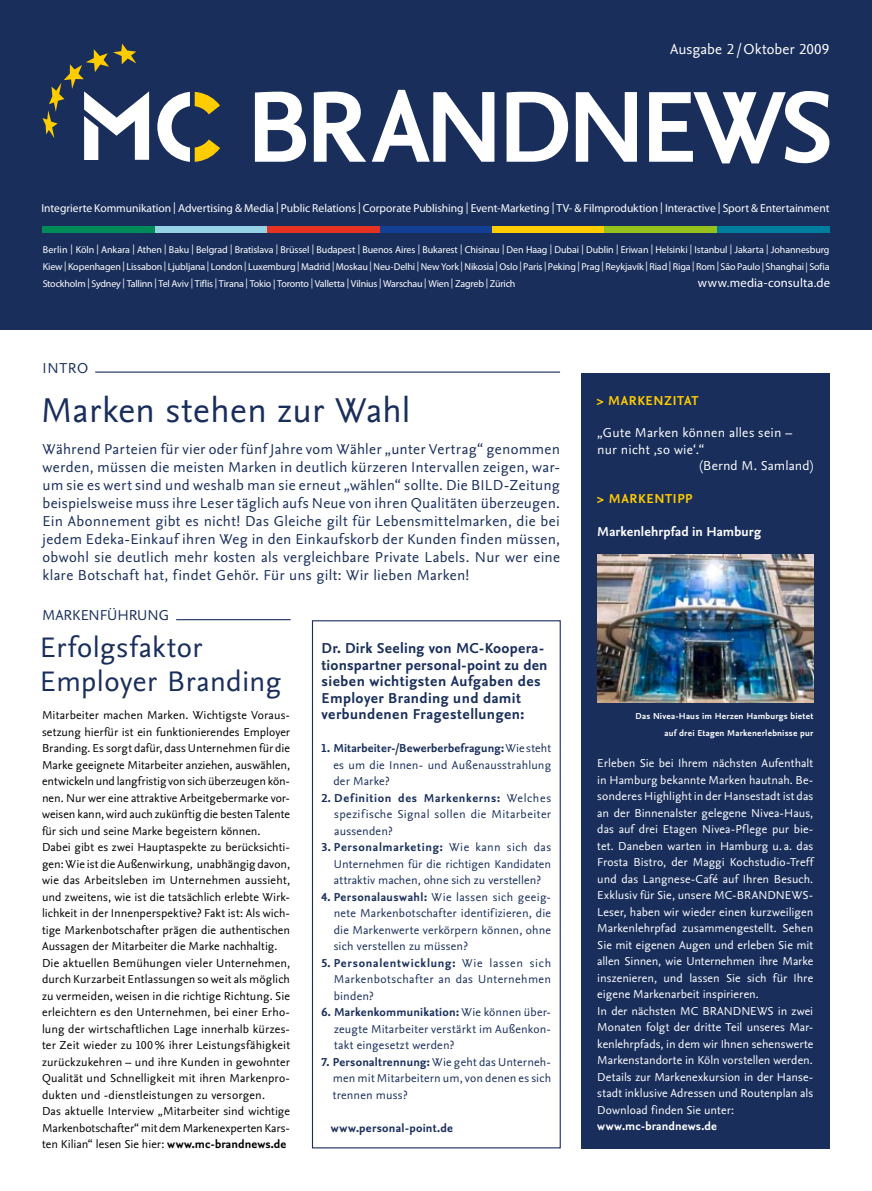
<style>
.page{position:relative;width:872px;height:1191px;background:#fff}
.page>*{position:absolute;margin:0;border:0;box-sizing:border-box;transform-origin:0 0}
.t1{font:700 105.6px "Nexus Sans Pro";letter-spacing:-.05em;color:#fff}
.t2{font:36px "Nexus Sans Pro";letter-spacing:.005em;color:#192e5b}
.t3{font:29.55px/34px "Nexus Sans Pro";letter-spacing:.01em;color:#192e5b}
.t4{font:15px/18px "Nexus Sans Pro";letter-spacing:.02em;color:#192e5b;text-align:justify}
.t5{font:700 15px/16.5px "Nexus Sans Pro";letter-spacing:.025em;color:#192e5b}
.t6{font:15px "Nexus Sans Pro";letter-spacing:.005em;color:#fff}
.t7{font:15px "Nexus Sans Pro";color:#192e5b}
.t8{font:13.5px "Nexus Sans Pro";letter-spacing:.015em;color:#fff}
.t9{font:700 13.5px "Nexus Sans Pro";letter-spacing:.05em;color:#fc0}
.t10{font:700 13.5px "Nexus Sans Pro";letter-spacing:.01em;color:#fff}
.t11{font:12.6px "Myriad Pro";letter-spacing:.01em;color:#fff}
.t12{font:12px/16.5px "Nexus Sans Pro";letter-spacing:.005em;color:#000}
.t13{font:12px/16.5px "Nexus Sans Pro";letter-spacing:.005em;color:#fff}
.t14{font:12px/16.5px "Nexus Sans Pro";letter-spacing:.015em;color:#192e5b;text-align:justify}
.t15{font:700 12px "Nexus Sans Pro";color:#192e5b}
.t16{font:700 12px "Nexus Sans Pro";color:#fff}
.t17{font:11.55px "Myriad Pro";letter-spacing:-.005em;color:#fff}
.t18{font:10.05px/16.8px "Myriad Pro";letter-spacing:-.02em;color:#fff;text-align:justify}
.t19{font:700 9px/16.5px "Nexus Sans Pro";letter-spacing:.02em;color:#fff;text-align:right}
.s1{font-weight:700}
</style>
<div class="page">
<div style="left:0;top:0;width:872px;height:329px;background:#192e5b"></div>
<svg style="left:157px;top:92px;width:63px;height:70px"></svg>
<svg style="left:43px;top:44px;width:106px;height:116px"></svg>
<div style="left:581px;top:373px;width:248px;height:775px;background:#192e5b"></div>
<img style="left:597px;top:554px;width:216px;height:149px">
<hr style="left:95px;top:371px;width:465px;height:2px;background:#192e5b">
<hr style="left:176px;top:619px;width:115px;height:1px;background:#192e5b">
<div style="left:312px;top:620px;width:249px;height:528px;border:1px solid #192e5b"></div>
<div style="left:155px;top:226px;width:112px;height:6px;background:#94d3e5"></div>
<div style="left:267px;top:226px;width:113px;height:6px;background:#e63221"></div>
<div style="left:380px;top:226px;width:112px;height:6px;background:#134094"></div>
<div style="left:492px;top:226px;width:112px;height:6px;background:#fc0"></div>
<div style="left:604px;top:226px;width:113px;height:6px;background:#94c11c"></div>
<div style="left:717px;top:226px;width:112px;height:6px;background:#007ea0"></div>
<div style="left:43px;top:226px;width:112px;height:6px;background:#008c59"></div>
<p class="t6" style="left:670px;top:37px;width:161px">Ausgabe 2 / Oktober 2009</p>
<h1 class="t1" style="left:246px;top:44px;width:588px">BrandN ews</h1>
<p class="t17" style="left:42px;top:201px;width:789px">Integrierte Kommunikation | Advertising &amp; Media | Public Relations | Corporate Publishing | Event-Marketing | TV- &amp; Filmproduktion | Interactive | Sport &amp; Entertainment</p>
<p class="t18" style="left:43px;top:241px;width:788px">Berlin | Köln | Ankara | Athen | Baku | Belgrad | Bratislava | Brüssel | Budapest | Buenos Aires | Bukarest | Chisinau | Den Haag | Dubai | Dublin | Eriwan | Helsinki | Istanbul | Jakarta | Johannesburg Kiew | Kopenhagen | Lissabon | Ljubljana | London | Luxemburg | Madrid | Moskau | Neu-Delhi | New York | Nikosia | Oslo | Paris | Peking | Prag | Reykjavík | Riad | Riga | Rom | São Paulo | Shanghai | Sofia Stockholm | Sydney | Tallinn | Tel Aviv | Tiflis | Tirana | Tokio | Toronto | Valletta | Vilnius | Warschau | Wien | Zagreb | Zürich</p>
<p class="t11" style="left:697px;top:274px;width:134px">www.media-consulta.de</p>
<p class="t4" style="left:43px;top:358px;width:44px">Intro</p>
<h2 class="t2" style="left:41px;top:382px;width:371px">Marken stehen zur Wahl</h2>
<p class="t4" style="left:43px;top:439px;width:519px">Während Parteien für vier oder fünf Jahre vom Wähler „unter Vertrag“ genommen werden, müssen die meisten Marken in deutlich kürzeren Intervallen zeigen, war&shy;um sie es wert sind und weshalb man sie erneut „wählen“ sollte. Die BILD-Zeitung beispielsweise muss ihre Leser täglich aufs Neue von ihren Qualitäten überzeugen.<br>Ein Abonnement gibt es nicht! Das Gleiche gilt für Lebensmittelmarken, die bei jedem Edeka-Einkauf ihren Weg in den Einkaufskorb der Kunden finden müssen, obwohl sie deutlich mehr kosten als vergleichbare Private Labels. Nur wer eine klare Botschaft hat, findet Gehör. Für uns gilt: Wir lieben Marken!</p>
<p class="t7" style="left:42px;top:603px;width:129px">MARKENFÜHRUNG</p>
<h3 class="t3" style="left:40px;top:629px;width:243px">Erfolgsfaktor<br>Employer Branding</h3>
<p class="t12" style="left:42px;top:706px;width:250px">Mitarbeiter machen Marken. Wichtigste Voraus&shy;setzung hierfür ist ein funktionierendes Employer Branding. Es sorgt dafür, dass Unternehmen für die Marke geeignete Mitarbeiter anziehen, auswählen, entwickeln und langfristig von sich überzeugen kön&shy;nen. Nur wer eine attraktive Arbeitgebermarke vor&shy;weisen kann, wird auch zukünftig die besten Talente für sich und seine Marke begeistern können.<br>Dabei gibt es zwei Hauptaspekte zu berücksichti&shy;gen: Wie ist die Außenwirkung, unabhängig davon, wie das Arbeitsleben im Unternehmen aussieht, und zweitens, wie ist die tatsächlich erlebte Wirk&shy;lichkeit in der Innenperspektive? Fakt ist: Als wich&shy;tige Markenbotschafter prägen die authentischen Aussagen der Mitarbeiter die Marke nachhaltig.<br>Die aktuellen Bemühungen vieler Unternehmen, durch Kurzarbeit Entlassungen so weit als möglich zu vermeiden, weisen in die richtige Richtung. Sie erleichtern es den Unternehmen, bei einer Erho&shy;lung der wirtschaftlichen Lage innerhalb kürzes&shy;ter Zeit wieder zu 100 % ihrer Leistungsfähigkeit zurückzukehren – und ihre Kunden in gewohnter Qualität und Schnelligkeit mit ihren Markenpro&shy;dukten und -dienstleistungen zu versorgen.<br>Das aktuelle Interview „Mitarbeiter sind wichtige Markenbotschafter“ mit dem Markenexperten Kars&shy;ten Kilian“ lesen Sie hier: <span class="s1">www.mc-brandnews.de</span></p>
<p class="t5" style="left:321px;top:639px;width:227px">Dr. Dirk Seeling von MC-Koopera&shy;tionspartner personal-point zu den sieben wichtigsten Aufgaben des<br>Employer Branding und damit verbundenen Fragestellungen:</p>
<p class="t14" style="left:333px;top:739px;width:219px;text-indent:-12px"><span class="s1">1. Mitarbeiter-/Bewerberbefragung:</span> Wie steht es um die Innen- und Außenausstrahlung der Marke?</p>
<p class="t14" style="left:334px;top:789px;width:218px;text-indent:-13px"><span class="s1">2. Definition des Markenkerns:</span> Welches spezifische Signal sollen die Mitarbeiter aussenden?</p>
<p class="t14" style="left:334px;top:838px;width:219px;text-indent:-12px"><span class="s1">3. Personalmarketing:</span> Wie kann sich das Unternehmen für die richtigen Kandidaten attraktiv machen, ohne sich zu verstellen?</p>
<p class="t14" style="left:334px;top:888px;width:219px;text-indent:-12px"><span class="s1">4. Personalauswahl:</span> Wie lassen sich geeig&shy;nete Markenbotschafter identifizieren, die die Markenwerte verkörpern können, ohne sich verstellen zu müssen?</p>
<p class="t14" style="left:334px;top:954px;width:219px;text-indent:-12px"><span class="s1">5. Personalentwicklung:</span> Wie lassen sich Markenbotschafter an das Unternehmen binden?</p>
<p class="t14" style="left:334px;top:1003px;width:218px;text-indent:-13px"><span class="s1">6. Markenkommunikation:</span> Wie können über&shy;zeugte Mitarbeiter verstärkt im Außenkon&shy;takt eingesetzt werden?</p>
<p class="t14" style="left:333px;top:1053px;width:220px;text-indent:-11px"><span class="s1">7. Personaltrennung:</span> Wie geht das Unterneh&shy;men mit Mitarbeitern um, von denen es sich trennen muss?</p>
<p class="t15" style="left:331px;top:1118px;width:124px">www.personal-point.de</p>
<p class="t9" style="left:597px;top:390px;width:103px">&gt; Markenzitat</p>
<p class="t8" style="left:597px;top:422px;width:196px">„Gute Marken können alles sein –</p>
<p class="t8" style="left:597px;top:439px;width:108px">nur nicht ‚so wie‘.“</p>
<p class="t8" style="left:700px;top:455px;width:115px">(Bernd M. Samland)</p>
<p class="t9" style="left:597px;top:488px;width:97px">&gt; Markentipp</p>
<p class="t10" style="left:597px;top:521px;width:165px">Markenlehrpfad in Hamburg</p>
<p class="t19" style="left:635px;top:707px;width:179px">Das N ivea-Haus im Herzen Hamburgs bietet auf drei Etagen Markenerlebnisse pur</p>
<p class="t13" style="left:597px;top:754px;width:217px">Erleben Sie bei Ihrem nächsten Aufenthalt in Hamburg bekannte Marken hautnah. Be&shy;sonderes Highlight in der Hansestadt ist das an der Binnenalster gelegene Nivea-Haus, das auf drei Etagen Nivea-Pflege pur bie&shy;tet. Daneben warten in Hamburg u. a. das Frosta Bistro, der Maggi Kochstudio-Treff und das Langnese-Café auf Ihren Besuch.<br>Exklusiv für Sie, unsere MC-BRANDNEWS-Leser, haben wir wieder einen kurzweiligen Markenlehrpfad zusammengestellt. Sehen Sie mit eigenen Augen und erleben Sie mit allen Sinnen, wie Unternehmen ihre Marke inszenieren, und lassen Sie sich für Ihre eigene Markenarbeit inspirieren.<br>In der nächsten MC BRANDNEWS in zwei Monaten folgt der dritte Teil unseres Mar&shy;kenlehrpfads, in dem wir Ihnen sehenswerte Markenstandorte in Köln vorstellen werden.<br>Details zur Markenexkursion in der Hanse&shy;stadt inklusive Adressen und Routenplan als Download finden Sie unter:</p>
<p class="t16" style="left:597px;top:1117px;width:121px">www.mc-brandnews.de</p>
</div>
